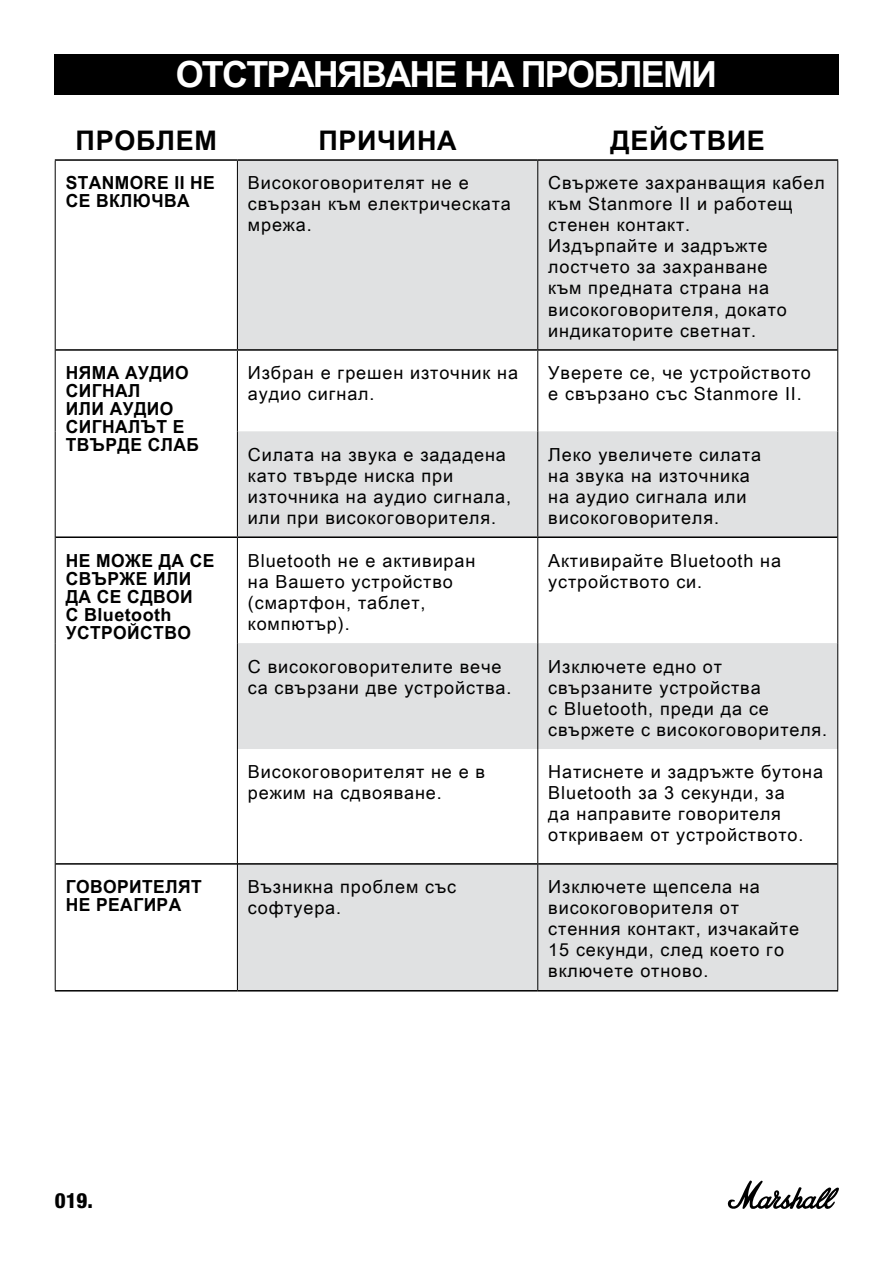
<style>
.page{position:relative;width:893px;height:1263px;background:#fff}
.page>*{position:absolute;margin:0;border:0;box-sizing:border-box;transform-origin:0 0}
.t1{font:700 36px "Arial Unicode MS";letter-spacing:-.05em;color:#fff}
.t2{font:700 27px "Arial Unicode MS";letter-spacing:.025em;color:#000}
.t3{font:800 condensed 21px "Helvetica Neue LT Std";color:#000}
.t4{font:18px/21px "Arial Unicode MS";letter-spacing:.05em;color:#000}
.t5{font:700 18px/18px "Arial Unicode MS";letter-spacing:.025em;color:#000}
</style>
<div class="page">
<div style="left:54px;top:54px;width:785px;height:40px;background:#000"></div>
<svg style="left:238px;top:161px;width:599px;height:829px;fill:#e0e1e2"></svg>
<hr style="left:56px;top:863px;width:181px;height:2px;background:#000">
<hr style="left:55px;top:990px;width:182px;height:1px;background:#000">
<hr style="left:55px;top:159px;width:182px;height:2px;background:#000">
<hr style="left:237px;top:159px;width:301px;height:2px;background:#000">
<hr style="left:538px;top:159px;width:300px;height:2px;background:#000">
<hr style="left:238px;top:863px;width:299px;height:2px;background:#000">
<hr style="left:538px;top:863px;width:299px;height:2px;background:#000">
<hr style="left:237px;top:990px;width:301px;height:1px;background:#000">
<hr style="left:538px;top:990px;width:300px;height:1px;background:#000">
<hr style="left:55px;top:161px;width:1px;height:189px;background:#000">
<hr style="left:55px;top:350px;width:1px;height:81px;background:#000">
<hr style="left:55px;top:431px;width:1px;height:106px;background:#000">
<hr style="left:55px;top:537px;width:1px;height:106px;background:#000">
<hr style="left:55px;top:643px;width:1px;height:106px;background:#000">
<hr style="left:55px;top:749px;width:1px;height:115px;background:#000">
<hr style="left:55px;top:864px;width:1px;height:126px;background:#000">
<hr style="left:237px;top:351px;width:1px;height:80px;background:#000">
<hr style="left:537px;top:351px;width:1px;height:80px;background:#000">
<hr style="left:837px;top:350px;width:1px;height:81px;background:#000">
<hr style="left:237px;top:431px;width:1px;height:105px;background:#000">
<hr style="left:537px;top:431px;width:1px;height:105px;background:#000">
<hr style="left:837px;top:431px;width:1px;height:106px;background:#000">
<hr style="left:237px;top:538px;width:1px;height:105px;background:#000">
<hr style="left:537px;top:538px;width:1px;height:105px;background:#000">
<hr style="left:837px;top:537px;width:1px;height:106px;background:#000">
<hr style="left:237px;top:643px;width:1px;height:106px;background:#000">
<hr style="left:537px;top:643px;width:1px;height:106px;background:#000">
<hr style="left:837px;top:643px;width:1px;height:106px;background:#000">
<hr style="left:237px;top:749px;width:1px;height:115px;background:#000">
<hr style="left:537px;top:749px;width:1px;height:115px;background:#000">
<hr style="left:837px;top:749px;width:1px;height:115px;background:#000">
<hr style="left:237px;top:864px;width:1px;height:126px;background:#000">
<hr style="left:537px;top:864px;width:1px;height:126px;background:#000">
<hr style="left:837px;top:864px;width:1px;height:126px;background:#000">
<hr style="left:56px;top:349px;width:181px;height:2px;background:#000">
<hr style="left:56px;top:536px;width:181px;height:2px;background:#000">
<hr style="left:237px;top:349px;width:301px;height:2px;background:#000">
<hr style="left:538px;top:349px;width:299px;height:2px;background:#000">
<hr style="left:237px;top:536px;width:301px;height:2px;background:#000">
<hr style="left:538px;top:536px;width:299px;height:2px;background:#000">
<hr style="left:237px;top:161px;width:1px;height:188px;background:#000">
<hr style="left:537px;top:161px;width:1px;height:188px;background:#000">
<hr style="left:837px;top:161px;width:1px;height:189px;background:#000">
<svg style="left:727px;top:1180px;width:112px;height:29px"></svg>
<h1 class="t1" style="left:176px;top:48px;width:543px">ОТСТРАНЯВАНЕ НА ПРОБЛЕМИ</h1>
<h2 class="t2" style="left:76px;top:121px;width:143px">ПРОБЛЕМ</h2>
<h2 class="t2" style="left:318px;top:121px;width:140px">ПРИЧИНА</h2>
<h2 class="t2" style="left:611px;top:121px;width:156px">ДЕЙСТВИЕ</h2>
<p class="t5" style="left:66px;top:175px;width:151px">STANMORE II НЕ<br>СЕ ВКЛЮЧВА</p>
<p class="t4" style="left:248px;top:172px;width:264px">Високоговорителят не е свързан към електрическата мрежа.</p>
<p class="t4" style="left:548px;top:172px;width:278px">Свържете захранващия кабел към Stanmore II и работещ стенен контакт.<br>Издърпайте и задръжте лостчето за захранване<br>към предната страна на високоговорителя, докато индикаторите светнат.</p>
<p class="t5" style="left:66px;top:364px;width:135px">НЯМА АУДИО<br>СИГНАЛ<br>ИЛИ АУДИО<br>СИГНАЛЪТ Е<br>ТВЪРДЕ СЛАБ</p>
<p class="t4" style="left:248px;top:362px;width:272px">Избран е грешен източник на аудио сигнал.</p>
<p class="t4" style="left:548px;top:362px;width:264px">Уверете се, че устройството е свързано със Stanmore II.</p>
<p class="t4" style="left:248px;top:443px;width:265px">Силата на звука е зададена като твърде ниска при източника на аудио сигнала, или при високоговорителя.</p>
<p class="t4" style="left:548px;top:443px;width:214px">Леко увеличете силата на звука на източника на аудио сигнала или високоговорителя.</p>
<p class="t5" style="left:66px;top:552px;width:150px">НЕ МОЖЕ ДА СЕ<br>СВЪРЖЕ ИЛИ<br>ДА СЕ СДВОИ<br>С Bluetooth<br>УСТРОЙСТВО</p>
<p class="t4" style="left:248px;top:549px;width:229px">Bluetooth не е активиран на Вашето устройство (смартфон, таблет, компютър).</p>
<p class="t4" style="left:548px;top:549px;width:234px">Активирайте Bluetooth на устройството си.</p>
<p class="t4" style="left:248px;top:655px;width:265px">С високоговорителите вече са свързани две устройства.</p>
<p class="t4" style="left:548px;top:655px;width:280px">Изключете едно от свързаните устройства<br>с Bluetooth, преди да се свържете с високоговорителя.</p>
<p class="t4" style="left:248px;top:761px;width:239px">Високоговорителят не е в режим на сдвояване.</p>
<p class="t4" style="left:548px;top:761px;width:276px">Натиснете и задръжте бутона<br>Bluetooth за 3 секунди, за<br>да направите говорителя откриваем от устройството.</p>
<p class="t5" style="left:66px;top:878px;width:138px">ГОВОРИТЕЛЯТ<br>НЕ РЕАГИРА</p>
<p class="t4" style="left:248px;top:876px;width:210px">Възникна проблем със софтуера.</p>
<p class="t4" style="left:548px;top:876px;width:252px">Изключете щепсела на високоговорителя от стенния контакт, изчакайте<br>15 секунди, след което го включете отново.</p>
<p class="t3" style="left:55px;top:1187px;width:40px">019.</p>
</div>
